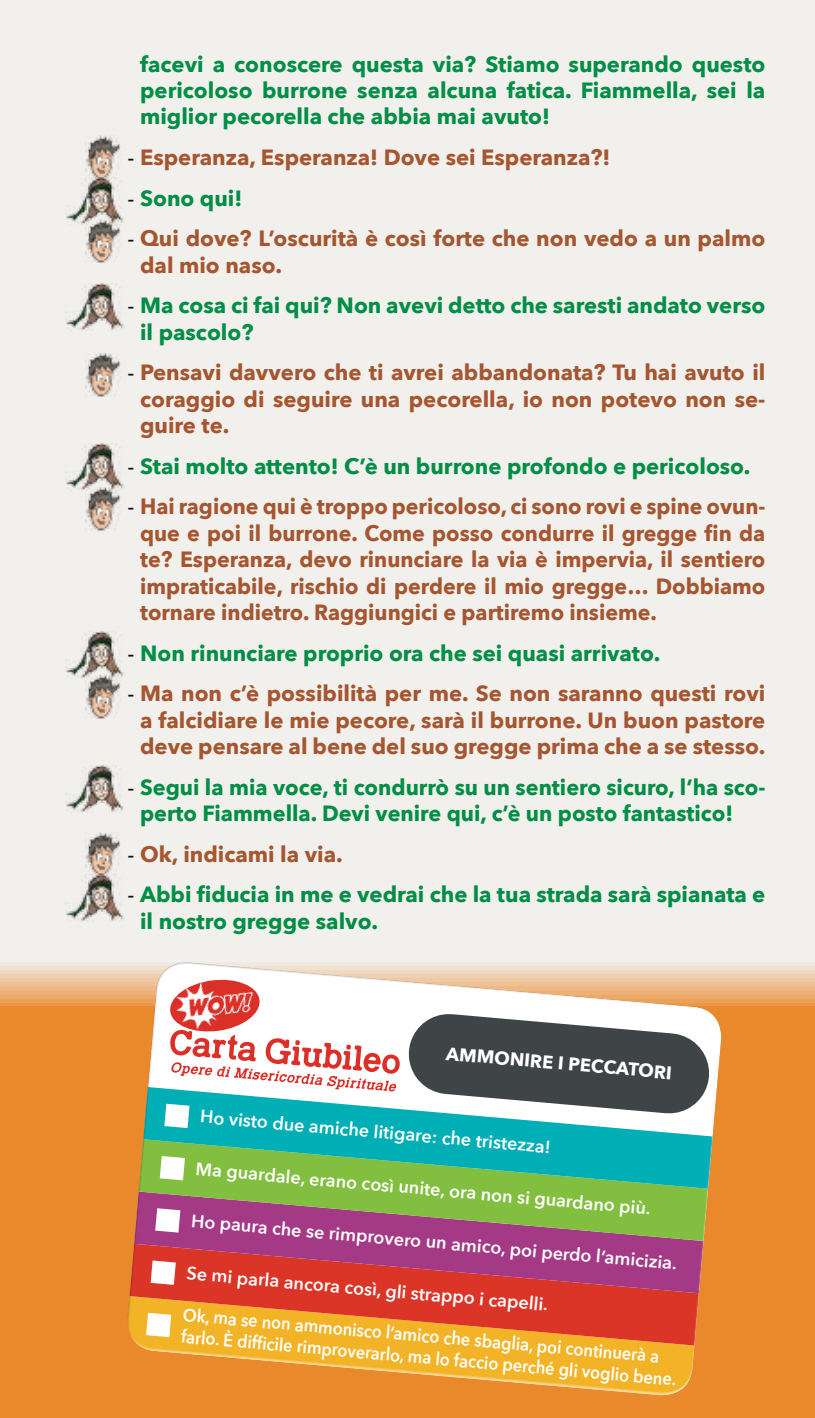
<style>
.page{position:relative;width:815px;height:1418px;background:#fff}
.page>*{position:absolute;margin:0;border:0;box-sizing:border-box;transform-origin:0 0}
.t1{font:700 22px/26.5px "Avenir Next";color:#a55630;text-align:justify}
.t2{font:700 22px/26.5px "Avenir Next";color:#008e46}
.t3{font:500 20px "Avenir Next";color:#fff}
.t4{font:700 18.25px "Avenir Next";color:#fff}
.t5{font:600 18px "Avenir Next";color:#fff}
.t6{font:600 18px/21.5px "Avenir Next";color:#fff;scale:.91 1}
.s1{font-weight:500;color:#121212}
</style>
<div class="page">
<div style="left:0;top:815px;width:815px;height:602px;background:#ea892b"></div>
<div style="left:0;top:0;width:815px;height:1006px;background:#f2f0ec"></div>
<img style="left:66px;top:179px;width:57px;height:46px">
<img style="left:66px;top:283px;width:57px;height:48px">
<img style="left:66px;top:443px;width:57px;height:47px">
<img style="left:66px;top:631px;width:57px;height:47px">
<img style="left:66px;top:765px;width:57px;height:47px">
<img style="left:66px;top:876px;width:57px;height:45px">
<img style="left:85px;top:136px;width:35px;height:43px">
<img style="left:85px;top:219px;width:35px;height:44px">
<img style="left:85px;top:353px;width:35px;height:43px">
<img style="left:85px;top:487px;width:35px;height:43px">
<img style="left:85px;top:674px;width:35px;height:44px">
<img style="left:85px;top:832px;width:35px;height:44px">
<svg style="left:726px;top:967px;width:8px;height:39px"></svg>
<svg style="left:124px;top:962px;width:602px;height:427px;background:#af9676"></svg>
<p class="t2" style="left:140px;top:50px;width:627px;text-align:justify">facevi a conoscere questa via? Stiamo superando questo pericoloso burrone senza alcuna fatica. Fiammella, sei la miglior pecorella che abbia mai avuto!</p>
<p class="t1" style="left:128px;top:144px;width:484px"><span class="s1">-</span> Esperanza, Esperanza! Dove sei Esperanza?!</p>
<p class="t2" style="left:128px;top:184px;width:116px"><span class="s1">-</span> Sono qui!</p>
<p class="t1" style="left:140px;top:225px;width:627px;text-indent:-13px"><span class="s1">-</span> Qui dove? L’oscurità è così forte che non vedo a un palmo dal mio naso.</p>
<p class="t2" style="left:140px;top:292px;width:627px;text-indent:-13px"><span class="s1">-</span> Ma cosa ci fai qui? Non avevi detto che saresti andato verso il pascolo?</p>
<p class="t1" style="left:140px;top:359px;width:627px;text-indent:-13px"><span class="s1">-</span> Pensavi davvero che ti avrei abbandonata? Tu hai avuto il coraggio di seguire una pecorella, io non potevo non se&shy;guire te.</p>
<p class="t2" style="left:128px;top:452px;width:624px"><span class="s1">-</span> Stai molto attento! C’è un burrone profondo e pericoloso.</p>
<p class="t1" style="left:140px;top:493px;width:627px;text-indent:-13px"><span class="s1">-</span> Hai ragione qui è troppo pericoloso, ci sono rovi e spine ovun&shy;que e poi il burrone. Come posso condurre il gregge fin da te? Esperanza, devo rinunciare la via è impervia, il sentiero impraticabile, rischio di perdere il mio gregge… Dobbiamo tornare indietro. Raggiungici e partiremo insieme.</p>
<p class="t2" style="left:128px;top:639px;width:534px"><span class="s1">-</span> Non rinunciare proprio ora che sei quasi arrivato.</p>
<p class="t1" style="left:128px;top:679px;width:639px;text-align:center"><span class="s1">-</span> Ma non c’è possibilità per me. Se non saranno questi rovi a falcidiare le mie pecore, sarà il burrone. Un buon pastore deve pensare al bene del suo gregge prima che a se stesso.</p>
<p class="t2" style="left:140px;top:773px;width:627px;text-indent:-13px"><span class="s1">-</span> Segui la mia voce, ti condurrò su un sentiero sicuro, l’ha sco&shy;perto Fiammella. Devi venire qui, c’è un posto fantastico!</p>
<p class="t1" style="left:128px;top:840px;width:217px"><span class="s1">-</span> Ok, indicami la via.</p>
<p class="t2" style="left:140px;top:880px;width:627px;text-indent:-13px"><span class="s1">-</span> Abbi fiducia in me e vedrai che la tua strada sarà spianata e il nostro gregge salvo.</p>
<p class="t4" style="left:448px;top:1037px;width:228px;rotate:5deg">AMMONIRE I PECCATORI</p>
<p class="t5" style="left:202px;top:1100px;width:353px;rotate:5deg">Ho visto due amiche litigare: che tristezza!</p>
<p class="t5" style="left:197px;top:1153px;width:458px;rotate:5deg">Ma guardale, erano così unite, ora non si guardano più.</p>
<p class="t5" style="left:193px;top:1205px;width:489px;rotate:5deg">Ho paura che se rimprovero un amico, poi perdo l’amicizia.</p>
<p class="t5" style="left:188px;top:1257px;width:364px;rotate:5deg">Se mi parla ancora così, gli strappo i capelli.</p>
<p class="t6" style="left:184px;top:1303px;width:548px;rotate:5deg">Ok, ma se non ammonisco l’amico che sbaglia, poi continuerà a farlo. È diffi cile rimproverarlo, ma lo faccio perché gli voglio bene.</p>
<p class="t3" style="left:402px;top:1341px;width:13px">7</p>
</div>
